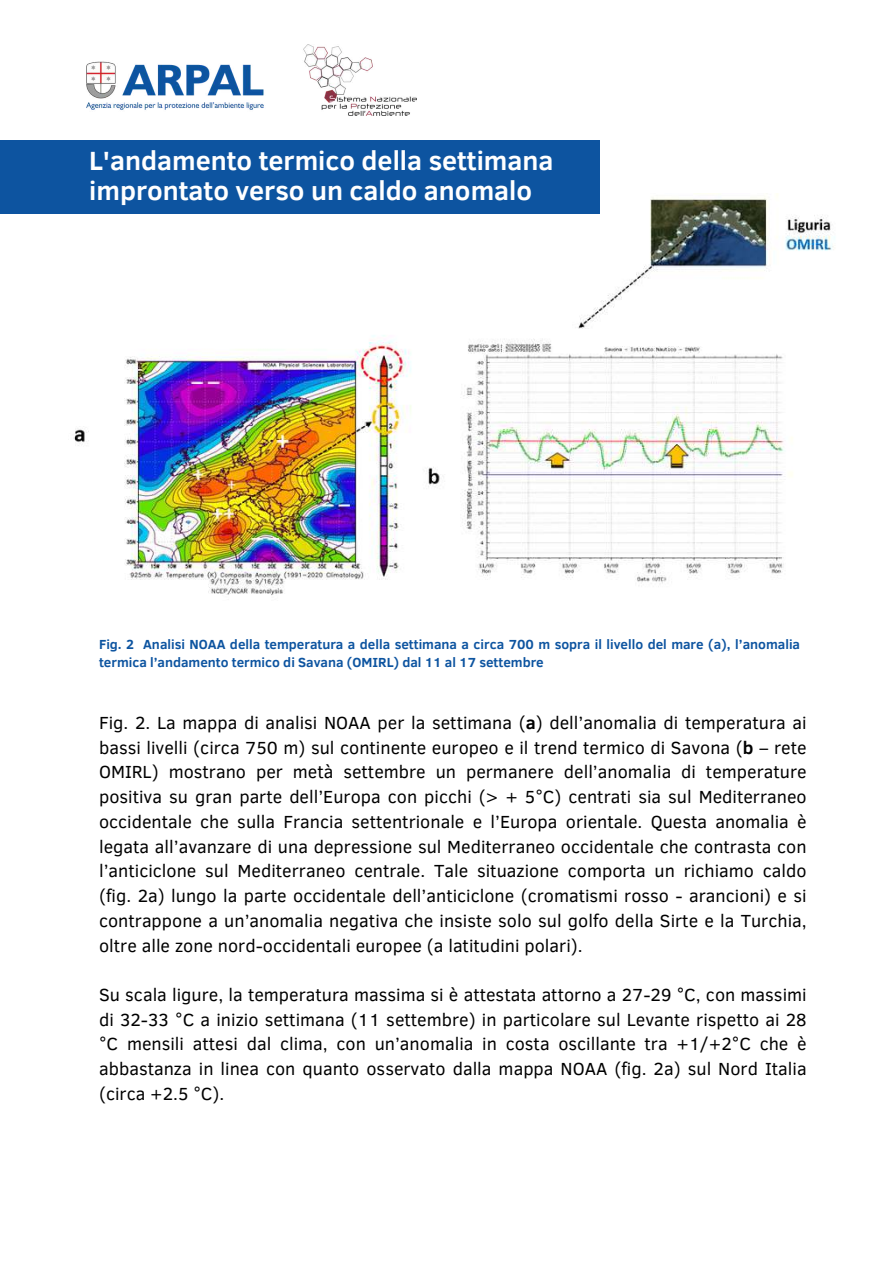
<style>
.page{position:relative;width:893px;height:1264px;background:#fff}
.page>*{position:absolute;margin:0;border:0;box-sizing:border-box;transform-origin:0 0}
.t1{font:700 27px/29.2px "Clear Sans";color:#fff}
.t2{font:18px/24.8px "Clear Sans";color:#000;text-align:justify}
.t3{font:700 13.5px/18px "Clear Sans";color:#0d54a0}
.s1{font-weight:700}
</style>
<div class="page">
<img style="left:87px;top:44px;width:329px;height:71px">
<img style="left:73px;top:335px;width:338px;height:261px">
<img style="left:578px;top:193px;width:257px;height:136px">
<img style="left:428px;top:339px;width:364px;height:245px">
<div style="left:0;top:140px;width:599px;height:74px;background:#0d54a0"></div>
<h1 class="t1" style="left:89px;top:145px;width:465px">L'andamento termico della settimana improntato verso un caldo anomalo</h1>
<p class="t3" style="left:99px;top:634px;width:702px">Fig. 2 Analisi NOAA della temperatura a della settimana a circa 700 m sopra il livello del mare (a), l’anomalia termica l’andamento termico di Savana (OMIRL) dal 11 al 17 settembre</p>
<p class="t2" style="left:99px;top:709px;width:709px">Fig. 2. La mappa di analisi NOAA per la settimana (<span class="s1">a</span>) dell’anomalia di temperatura ai bassi livelli (circa 750 m) sul continente europeo e il trend termico di Savona (<span class="s1">b</span> – rete OMIRL) mostrano per metà settembre un permanere dell’anomalia di temperature positiva su gran parte dell’Europa con picchi (&gt; + 5°C) centrati sia sul Mediterraneo occidentale che sulla Francia settentrionale e l’Europa orientale. Questa anomalia è legata all’avanzare di una depressione sul Mediterraneo occidentale che contrasta con l’anticiclone sul Mediterraneo centrale. Tale situazione comporta un richiamo caldo (fig. 2a) lungo la parte occidentale dell’anticiclone (cromatismi rosso - arancioni) e si contrappone a un’anomalia negativa che insiste solo sul golfo della Sirte e la Turchia, oltre alle zone nord-occidentali europee (a latitudini polari).</p>
<p class="t2" style="left:99px;top:981px;width:709px">Su scala ligure, la temperatura massima si è attestata attorno a 27-29 °C, con massimi di 32-33 °C a inizio settimana (11 settembre) in particolare sul Levante rispetto ai 28 °C mensili attesi dal clima, con un’anomalia in costa oscillante tra +1/+2°C che è abbastanza in linea con quanto osservato dalla mappa NOAA (fig. 2a) sul Nord Italia (circa +2.5 °C).</p>
</div>
